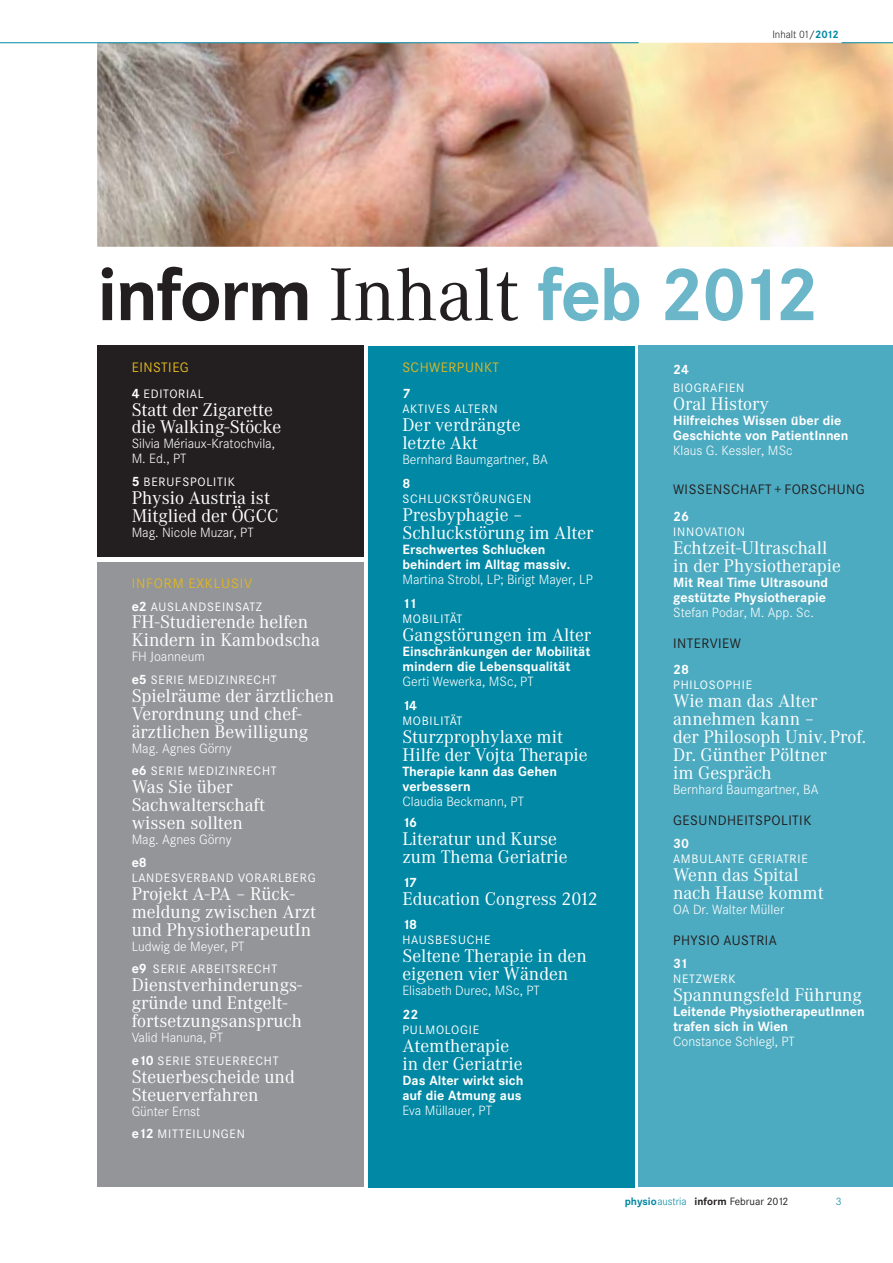
<style>
.page{position:relative;width:893px;height:1263px;background:#fff}
.page>*{position:absolute;margin:0;border:0;box-sizing:border-box;transform-origin:0 0}
.t1{font:700 73.35px "Corporate SBQ";letter-spacing:-.025em;color:#6bb6c9}
.t2{font:18px/18px "Corporate ABQ";color:#fff}
.t3{font:13.5px "Corporate SBQ";letter-spacing:.03em;color:#231f20}
.t4{font:13.5px "Corporate SBQ";letter-spacing:.04em;color:#e0b621}
.t5{font:13.5px "Corporate SBQ";letter-spacing:.06em;color:#e0b621}
.t6{font:300 13.2px/15px "Corporate SBQ";color:#fff}
.t7{font:700 13.2px/15px "Corporate SBQ";color:#fff}
.t8{font:12px "Corporate SBQ";letter-spacing:.07em;color:#fff}
.t9{font:10.5px "Corporate SBQ";color:#231f20}
.t10{font:300 10.5px "Corporate SBQ";color:#231f20}
.t11{font:300 10.5px "Corporate SBQ";color:#0088a4}
.s1{font-weight:700;color:#0088a4}
.s2{color:#231f20}
.s3{font-family:"Corporate ABQ";font-weight:400;color:#231f20}
.s4{font-weight:700;font-size:13.2px}
.s5{font-family:"Baskerville";font-style:italic}
.s6{font-weight:300;color:#0088a4}
.s7{font-weight:700}
</style>
<div class="page">
<img style="left:97px;top:43px;width:796px;height:204px">
<div style="left:97px;top:346px;width:266px;height:211px;background:#231f20"></div>
<div style="left:639px;top:346px;width:254px;height:841px;background:#4cabc1"></div>
<div style="left:97px;top:563px;width:266px;height:624px;background:#939598"></div>
<div style="left:368px;top:346px;width:266px;height:841px;background:#0088a4"></div>
<hr style="left:842px;top:42px;width:51px;height:1px;background:#0088a4">
<hr style="left:0;top:42px;width:639px;height:1px;background:#0088a4">
<p class="t10" style="left:772px;top:31px;width:68px">Inhalt 01/<span class="s1">2012</span></p>
<h1 class="t1" style="left:97px;top:267px;width:723px"><span class="s2">inform</span> <span class="s3">Inhalt</span> feb 2012</h1>
<p class="t4" style="left:132px;top:362px;width:59px">EINSTIEG</p>
<p class="t8" style="left:132px;top:389px;width:74px"><span class="s4">4</span> EDITORIAL</p>
<p class="t2" style="left:132px;top:402px;width:151px">Statt der Zigarette die Walking-Stöcke</p>
<p class="t6" style="left:132px;top:437px;width:145px">Silvia Mériaux-Kratochvila,<br>M. Ed., PT</p>
<p class="t8" style="left:132px;top:477px;width:105px"><span class="s4">5</span> BERUFSPOLITIK</p>
<p class="t2" style="left:132px;top:490px;width:148px">Physio Austria ist<br>Mitglied der ÖGCC</p>
<p class="t6" style="left:132px;top:526px;width:123px">Mag. Nicole Muzar, PT</p>
<p class="t5" style="left:132px;top:578px;width:122px">INFORM EXKLUSIV</p>
<p class="t8" style="left:132px;top:602px;width:132px"><span class="s4">e2</span> AUSLANDSEINSATZ</p>
<p class="t2" style="left:132px;top:615px;width:190px">FH-Studierende helfen<br>Kindern in Kambodscha</p>
<p class="t6" style="left:132px;top:650px;width:75px">FH Joanneum</p>
<p class="t8" style="left:132px;top:675px;width:146px"><span class="s4">e5</span> SERIE MEDIZINRECHT</p>
<p class="t2" style="left:132px;top:688px;width:204px">Spielräume der ärztlichen<br>Verordnung und chef&shy;ärztlichen Bewilligung</p>
<p class="t6" style="left:132px;top:742px;width:101px">Mag. Agnes Görny</p>
<p class="t8" style="left:132px;top:767px;width:146px"><span class="s4">e6</span> SERIE MEDIZINRECHT</p>
<p class="t2" style="left:132px;top:780px;width:135px">Was Sie über<br>Sachwalterschaft wissen sollten</p>
<p class="t6" style="left:132px;top:833px;width:101px">Mag. Agnes Görny</p>
<p class="t7" style="left:132px;top:856px;width:17px">e8</p>
<p class="t8" style="left:132px;top:873px;width:185px">LANDESVERBAND VORARLBERG</p>
<p class="t2" style="left:132px;top:886px;width:186px">Projekt A-PA – Rück&shy;meldung zwischen Arzt und PhysiotherapeutIn</p>
<p class="t6" style="left:132px;top:940px;width:114px">Ludwig de Meyer, PT</p>
<p class="t8" style="left:132px;top:965px;width:147px"><span class="s4">e9</span> SERIE ARBEITSRECHT</p>
<p class="t2" style="left:132px;top:977px;width:172px">Dienstverhinderungs&shy;gründe und Entgelt&shy;fortsetzungsanspruch</p>
<p class="t6" style="left:132px;top:1031px;width:93px">Valid Hanuna, PT</p>
<p class="t8" style="left:132px;top:1056px;width:148px"><span class="s4">e10</span> SERIE STEUERRECHT</p>
<p class="t2" style="left:132px;top:1069px;width:165px">Steuerbescheide und<br>Steuerverfahren</p>
<p class="t6" style="left:132px;top:1105px;width:70px">Günter Ernst</p>
<p class="t8" style="left:132px;top:1130px;width:115px"><span class="s4">e12</span> MITTEILUNGEN</p>
<p class="t4" style="left:402px;top:363px;width:98px">SCHWERPUNKT</p>
<p class="t7" style="left:402px;top:387px;width:9px">7</p>
<p class="t8" style="left:402px;top:404px;width:97px">AKTIVES ALTERN</p>
<p class="t2" style="left:402px;top:417px;width:120px">Der verdrängte letzte Akt</p>
<p class="t6" style="left:402px;top:453px;width:147px">Bernhard Baumgartner, BA</p>
<p class="t7" style="left:402px;top:477px;width:9px">8</p>
<p class="t8" style="left:402px;top:494px;width:131px">SCHLUCKSTÖRUNGEN</p>
<p class="t2" style="left:402px;top:507px;width:193px">Presbyphagie –<br>Schluckstörung im Alter</p>
<p class="t7" style="left:402px;top:543px;width:169px">Erschwertes Schlucken behindert im Alltag massiv.</p>
<p class="t6" style="left:402px;top:573px;width:192px">Martina Strobl, LP; Birigt Mayer, LP</p>
<p class="t7" style="left:402px;top:597px;width:16px">11</p>
<p class="t8" style="left:402px;top:614px;width:61px">MOBILITÄT</p>
<p class="t2" style="left:402px;top:627px;width:190px">Gangstörungen im Alter</p>
<p class="t7" style="left:402px;top:645px;width:189px">Einschränkungen der Mobilität mindern die Lebensqualität</p>
<p class="t6" style="left:402px;top:675px;width:133px">Gerti Wewerka, MSc, PT</p>
<p class="t7" style="left:402px;top:699px;width:16px">14</p>
<p class="t8" style="left:402px;top:716px;width:61px">MOBILITÄT</p>
<p class="t2" style="left:402px;top:729px;width:187px">Sturzprophylaxe mit<br>Hilfe der Vojta Therapie</p>
<p class="t7" style="left:402px;top:765px;width:156px">Therapie kann das Gehen verbessern</p>
<p class="t6" style="left:402px;top:795px;width:123px">Claudia Beckmann, PT</p>
<p class="t7" style="left:402px;top:816px;width:16px">16</p>
<p class="t2" style="left:402px;top:831px;width:166px">Literatur und Kurse zum Thema Geriatrie</p>
<p class="t7" style="left:402px;top:876px;width:16px">17</p>
<p class="t2" style="left:402px;top:891px;width:197px">Education Congress 2012</p>
<p class="t7" style="left:402px;top:918px;width:16px">18</p>
<p class="t8" style="left:402px;top:935px;width:90px">HAUSBESUCHE</p>
<p class="t2" style="left:402px;top:948px;width:186px">Seltene Therapie in den eigenen vier Wänden</p>
<p class="t6" style="left:402px;top:984px;width:139px">Elisabeth Durec, MSc, PT</p>
<p class="t7" style="left:402px;top:1008px;width:17px">22</p>
<p class="t8" style="left:402px;top:1025px;width:78px">PULMOLOGIE</p>
<p class="t2" style="left:402px;top:1038px;width:122px">Atemtherapie in der Geriatrie</p>
<p class="t7" style="left:402px;top:1074px;width:123px">Das Alter wirkt sich auf die Atmung aus</p>
<p class="t6" style="left:402px;top:1104px;width:91px">Eva Müllauer, PT</p>
<p class="t7" style="left:673px;top:363px;width:17px">24</p>
<p class="t8" style="left:673px;top:383px;width:73px">BIOGRAFIEN</p>
<p class="t2" style="left:673px;top:396px;width:97px">Oral History</p>
<p class="t7" style="left:673px;top:414px;width:177px">Hilfreiches Wissen u<span class="s5">̈</span>ber die<br>Geschichte von PatientInnen</p>
<p class="t6" style="left:673px;top:444px;width:121px">Klaus G. Kessler, MSc</p>
<p class="t3" style="left:673px;top:484px;width:193px">WISSENSCHAFT + FORSCHUNG</p>
<p class="t7" style="left:673px;top:510px;width:17px">26</p>
<p class="t8" style="left:673px;top:527px;width:73px">INNOVATION</p>
<p class="t2" style="left:673px;top:540px;width:169px">Echtzeit-Ultraschall in der Physiotherapie</p>
<p class="t7" style="left:673px;top:576px;width:157px">Mit Real Time Ultrasound gestützte Physiotherapie</p>
<p class="t6" style="left:673px;top:606px;width:142px">Stefan Podar, M. App. Sc.</p>
<p class="t3" style="left:673px;top:638px;width:69px">INTERVIEW</p>
<p class="t7" style="left:673px;top:663px;width:17px">28</p>
<p class="t8" style="left:673px;top:680px;width:81px">PHILOSOPHIE</p>
<p class="t2" style="left:673px;top:693px;width:195px">Wie man das Alter annehmen kann –<br>der Philosoph Univ. Prof.<br>Dr. Günther Pöltner<br>im Gespräch</p>
<p class="t6" style="left:673px;top:783px;width:147px">Bernhard Baumgartner, BA</p>
<p class="t3" style="left:673px;top:815px;width:140px">GESUNDHEITSPOLITIK</p>
<p class="t7" style="left:673px;top:837px;width:17px">30</p>
<p class="t8" style="left:673px;top:854px;width:136px">AMBULANTE GERIATRIE</p>
<p class="t2" style="left:673px;top:867px;width:152px">Wenn das Spital nach Hause kommt</p>
<p class="t6" style="left:673px;top:903px;width:113px">OA Dr. Walter Müller</p>
<p class="t3" style="left:673px;top:935px;width:105px">PHYSIO AUSTRIA</p>
<p class="t7" style="left:673px;top:956px;width:16px">31</p>
<p class="t8" style="left:673px;top:974px;width:64px">NETZWERK</p>
<p class="t2" style="left:673px;top:987px;width:190px">Spannungsfeld Führung</p>
<p class="t7" style="left:673px;top:1004px;width:193px">Leitende PhysiotherapeutInnen trafen sich in Wien</p>
<p class="t6" style="left:673px;top:1034px;width:123px">Constance Schlegl, PT</p>
<p class="t9" style="left:625px;top:1197px;width:165px"><span class="s1">physio</span><span class="s6">austria</span> <span class="s7">inform</span> Februar 2012</p>
<p class="t11" style="left:836px;top:1197px;width:7px">3</p>
</div>
